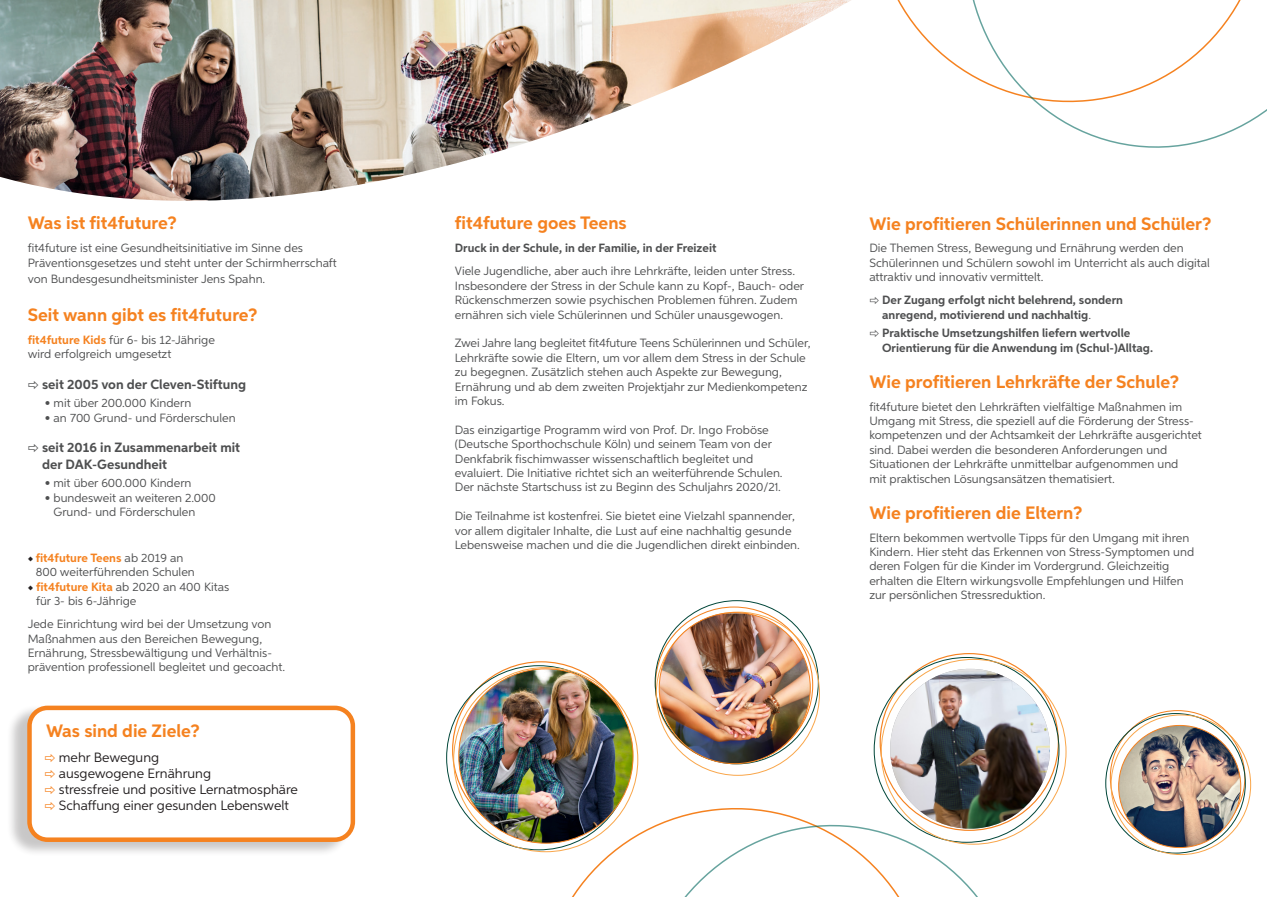
<style>
.page{position:relative;width:1267px;height:897px;background:#fff}
.page>*{position:absolute;margin:0;border:0;box-sizing:border-box;transform-origin:0 0}
.t1{font:700 18px "Aspira";color:#f58220}
.t2{font:13.5px "Aspira";color:#231f20}
.t3{font:700 13.5px/16.2px "Aspira";color:#4e4f50}
.Lauftext{font:12px/14.4px "Aspira";color:#4e4f50}
.t4{font:700 12px/14.4px "Aspira";color:#4e4f50}
.s1{font-weight:700;color:#f58220}
.s2{font-weight:400}
.s3{font-family:"Minion Pro";font-weight:700;font-stretch:condensed;color:#231f20}
.s4{color:#f58220}
.s5{font-family:"Aspira XX Nar"}
</style>
<div class="page">
<svg style="left:1046px;top:111px;width:220px;height:37px"></svg>
<img style="left:1118px;top:725px;width:122px;height:122px;border-radius:61px">
<img style="left:659px;top:613px;width:151px;height:52px">
<img style="left:531px;top:665px;width:490px;height:231px">
<img style="left:886px;top:668px;width:167px;height:164px">
<div style="left:6px;top:704px;width:344px;height:153px;background:#231f20;opacity:.25"></div>
<div style="left:29px;top:707px;width:324px;height:132px;background:#fff;border-radius:18px"></div>
<div style="left:27px;top:705px;width:328px;height:136px;border:4px solid #f58220;border-radius:18px"></div>
<img style="left:0;top:0;width:851px;height:201px">
<img style="left:459px;top:668px;width:174px;height:175px;border-radius:87px">
<svg style="left:897px;top:0;width:370px;height:111px"></svg>
<p class="t1" style="left:28px;top:212px;width:150px">Was ist fit4future?</p>
<p class="Lauftext" style="left:28px;top:241px;width:310px">fit4future ist eine Gesundheitsinitiative im Sinne des<br>Präventionsgesetzes und steht unter der Schirmherrschaft</p>
<p class="Lauftext" style="left:28px;top:271px;width:239px">von Bundesgesundheitsminister Jens Spahn.</p>
<p class="t1" style="left:28px;top:303px;width:231px">Seit wann gibt es fit4future?</p>
<p class="Lauftext" style="left:28px;top:332px;width:189px"><span class="s1">fit4future Kids</span> für 6- bis 12-Jährige wird erfolgreich umgesetzt</p>
<p class="t3" style="left:28px;top:376px;width:220px"><span class="s2">⇨</span> seit 2005 von der Cleven-Stiftung</p>
<p class="Lauftext" style="left:45px;top:396px;width:148px">• mit über 200.000 Kindern</p>
<p class="Lauftext" style="left:45px;top:410px;width:192px">• an 700 Grund- und Förderschulen</p>
<p class="t3" style="left:42px;top:440px;width:200px;text-indent:-14px"><span class="s2">⇨</span> seit 2016 in Zusammenarbeit mit der DAK-Gesundheit</p>
<p class="Lauftext" style="left:45px;top:475px;width:148px">• mit über 600.000 Kindern</p>
<p class="Lauftext" style="left:54px;top:490px;width:164px;text-indent:-9px">• bundesweit an weiteren 2.000<br>Grund- und Förderschulen</p>
<p class="Lauftext" style="left:36px;top:550px;width:161px;text-indent:-8px"><span class="s3">◆</span> <span class="s1">fit4future Teens</span> ab 2019 an<br>800 weiterführenden Schulen</p>
<p class="Lauftext" style="left:36px;top:579px;width:195px;text-indent:-8px"><span class="s3">◆</span> <span class="s1">fit4future Kita</span> ab 2020 an 400 Kitas für 3- bis 6-Jährige</p>
<p class="Lauftext" style="left:28px;top:616px;width:259px">Jede Einrichtung wird bei der Umsetzung von Maßnahmen aus den Bereichen Bewegung, Ernährung, Stressbewältigung und Verhältnis&shy;prävention professionell begleitet und gecoacht.</p>
<p class="t1" style="left:46px;top:719px;width:155px">Was sind die Ziele?</p>
<p class="t2" style="left:45px;top:748px;width:116px"><span class="s4">⇨</span> mehr Bewegung</p>
<p class="t2" style="left:45px;top:764px;width:168px"><span class="s4">⇨</span> ausgewogene Ernährung</p>
<p class="t2" style="left:45px;top:781px;width:255px"><span class="s4">⇨</span> stressfreie und positive Lernatmosphäre</p>
<p class="t2" style="left:45px;top:797px;width:246px"><span class="s4">⇨</span> Schaffung einer gesunden Lebenswelt</p>
<p class="t1" style="left:455px;top:212px;width:173px">fit4future goes Teens</p>
<p class="t4" style="left:455px;top:241px;width:263px">Druck in der Schule, in der Familie, in der Freizeit</p>
<p class="Lauftext" style="left:455px;top:264px;width:342px">Viele Jugendliche, aber auch ihre Lehrkräfte, leiden unter Stress.</p>
<p class="Lauftext" style="left:455px;top:278px;width:351px">Insbesondere der Stress in der Schule kann zu Kopf-, Bauch- oder<br>Rückenschmerzen sowie psychischen Problemen führen. Zudem ernähren sich viele Schülerinnen und Schüler unausgewogen.</p>
<p class="Lauftext" style="left:455px;top:336px;width:357px">Zwei Jahre lang begleitet fit4future Teens Schülerinnen und Schüler, Lehrkräfte sowie die Eltern, um vor allem dem Stress in der Schule zu begegnen. Zusätzlich stehen auch Aspekte zur Bewegung, Ernährung und ab dem zweiten Projektjahr zur Medienkompetenz</p>
<p class="Lauftext" style="left:455px;top:393px;width:51px">im Fokus.</p>
<p class="Lauftext" style="left:455px;top:422px;width:329px">Das einzigartige Programm wird von Prof. Dr. Ingo Froböse (Deutsche Sporthochschule Köln) und seinem Team von der Denkfabrik fischimwasser wissenschaftlich begleitet und evaluiert. Die Initiative richtet sich an weiterführende Schulen.<br>Der nächste Startschuss ist zu Beginn des Schuljahrs 2020/2<span class="s5">1</span>.</p>
<p class="Lauftext" style="left:455px;top:508px;width:346px">Die Teilnahme ist kostenfrei. Sie bietet eine Vielzahl spannender, vor allem digitaler Inhalte, die Lust auf eine nachhaltig gesunde<br>Lebensweise machen und die die Jugendlichen direkt einbinden.</p>
<p class="t1" style="left:869px;top:212px;width:343px">Wie profitieren Schülerinnen und Schüler?</p>
<p class="Lauftext" style="left:869px;top:241px;width:342px">Die Themen Stress, Bewegung und Ernährung werden den<br>Schülerinnen und Schülern sowohl im Unterricht als auch digital attraktiv und innovativ vermittelt.</p>
<p class="t4" style="left:882px;top:293px;width:242px;text-indent:-13px"><span class="s2">⇨</span> Der Zugang erfolgt nicht belehrend, sondern anregend, motivierend und nachhaltig<span class="s2">.</span></p>
<p class="t4" style="left:882px;top:326px;width:272px;text-indent:-13px"><span class="s2">⇨</span> Praktische Umsetzungshilfen liefern wertvolle<br>Orientierung für die Anwendung im (Schul-)Alltag.</p>
<p class="t1" style="left:869px;top:370px;width:311px">Wie profitieren Lehrkräfte der Schule?</p>
<p class="Lauftext" style="left:869px;top:399px;width:326px">fit4future bietet den Lehrkräften vielfältige Maßnahmen im<br>Umgang mit Stress, die speziell auf die Förderung der Stress-</p>
<p class="Lauftext" style="left:869px;top:428px;width:334px">kompetenzen und der Achtsamkeit der Lehrkräfte ausgerichtet sind. Dabei werden die besonderen Anforderungen und<br>Situationen der Lehrkräfte unmittelbar aufgenommen und</p>
<p class="Lauftext" style="left:869px;top:471px;width:247px">mit praktischen Lösungsansätzen thematisiert.</p>
<p class="t1" style="left:869px;top:501px;width:214px">Wie profitieren die Eltern?</p>
<p class="Lauftext" style="left:869px;top:530px;width:326px">Eltern bekommen wertvolle Tipps für den Umgang mit ihren Kindern. Hier steht das Erkennen von Stress-Symptomen und deren Folgen für die Kinder im Vordergrund. Gleichzeitig erhalten die Eltern wirkungsvolle Empfehlungen und Hilfen zur persönlichen Stressreduktion.</p>
</div>
